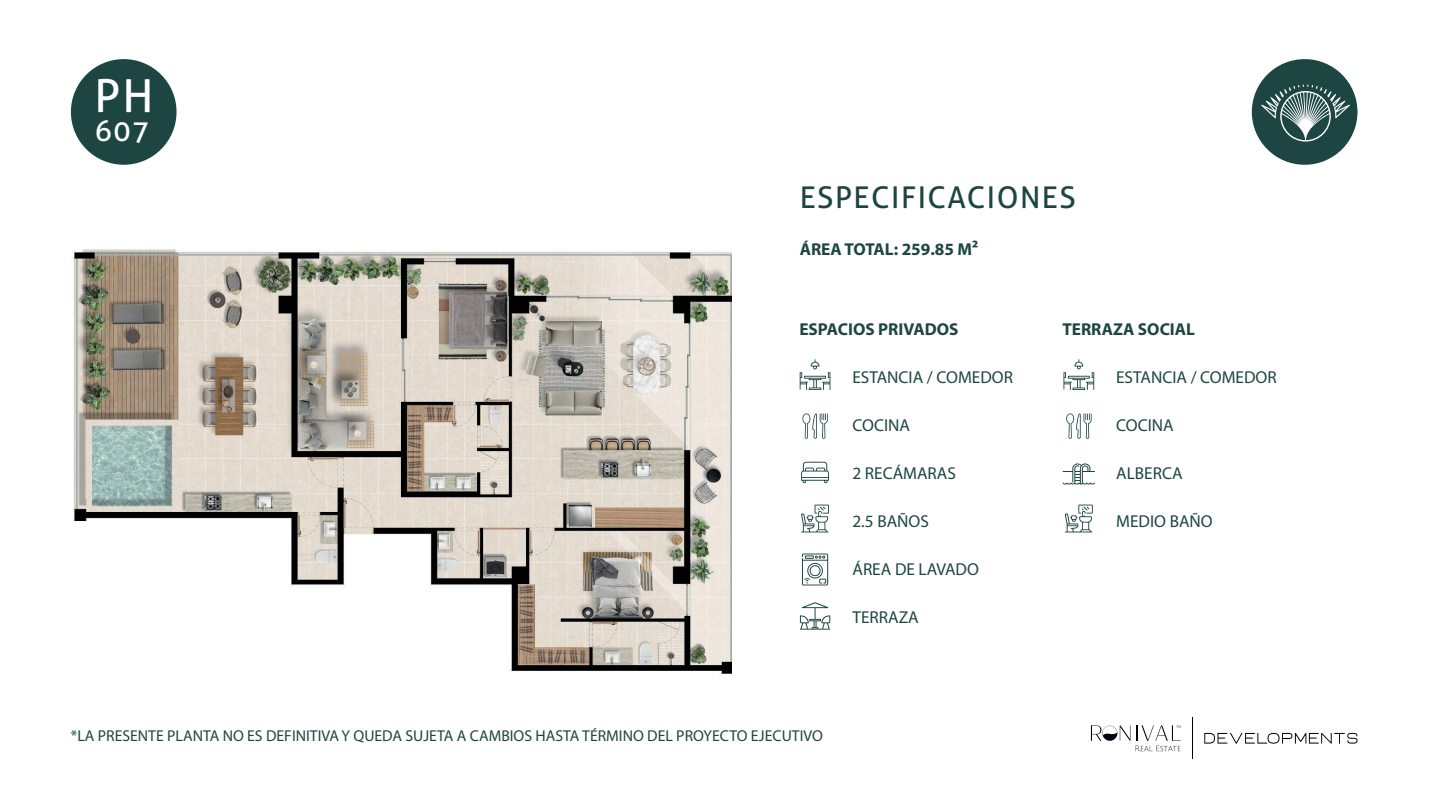
<style>
.page{position:relative;width:1440px;height:810px;background:#fff}
.page>*{position:absolute;margin:0;border:0;box-sizing:border-box;transform-origin:0 0}
.t1{font:45.45px "Aller";color:#fff}
.t2{font:30px "Aller";letter-spacing:.05em;color:#1d4642}
.t3{font:28.8px "Aller";color:#fff}
.t4{font:17.25px "Myriad Pro";color:#1d4642}
.t5{font:700 17.25px "Myriad Pro";color:#1d4642}
.t6{font:15.75px "Myriad Pro";color:#1d4642}
</style>
<div class="page">
<div style="left:1252px;top:59px;width:105px;height:106px;background:#1d4642;border-radius:50%"></div>
<svg style="left:1261px;top:85px;width:89px;height:57px"></svg>
<div style="left:71px;top:59px;width:106px;height:106px;background:#1d4642;border-radius:50%"></div>
<img style="left:72px;top:249px;width:660px;height:426px">
<svg style="left:800px;top:359px;width:30px;height:31px"></svg>
<svg style="left:802px;top:413px;width:26px;height:26px"></svg>
<svg style="left:801px;top:462px;width:28px;height:21px"></svg>
<svg style="left:801px;top:505px;width:28px;height:27px"></svg>
<svg style="left:802px;top:554px;width:26px;height:31px"></svg>
<svg style="left:800px;top:602px;width:30px;height:28px"></svg>
<svg style="left:1063px;top:359px;width:31px;height:31px"></svg>
<svg style="left:1066px;top:413px;width:26px;height:26px"></svg>
<svg style="left:1065px;top:505px;width:28px;height:27px"></svg>
<svg style="left:1062px;top:463px;width:33px;height:22px"></svg>
<svg style="left:1204px;top:733px;width:153px;height:11px"></svg>
<svg style="left:1091px;top:725px;width:39px;height:16px"></svg>
<svg style="left:1136px;top:725px;width:45px;height:26px"></svg>
<hr style="left:1193px;top:718px;width:1px;height:41px;background:#00000d">
<h1 class="t1" style="left:94px;top:70px;width:61px">PH</h1>
<h3 class="t3" style="left:95px;top:114px;width:56px">607</h3>
<h2 class="t2" style="left:800px;top:179px;width:278px">ESPECIFICACIONES</h2>
<p class="t5" style="left:800px;top:241px;width:180px">ÁREA TOTAL: 259.85 M²</p>
<p class="t5" style="left:799px;top:320px;width:160px">ESPACIOS PRIVADOS</p>
<p class="t5" style="left:1062px;top:320px;width:134px">TERRAZA SOCIAL</p>
<p class="t4" style="left:852px;top:368px;width:162px">ESTANCIA / COMEDOR</p>
<p class="t4" style="left:852px;top:416px;width:59px">COCINA</p>
<p class="t4" style="left:852px;top:464px;width:105px">2 RECÁMARAS</p>
<p class="t4" style="left:852px;top:513px;width:78px">2.5 BAÑOS</p>
<p class="t4" style="left:852px;top:561px;width:128px">ÁREA DE LAVADO</p>
<p class="t4" style="left:852px;top:609px;width:68px">TERRAZA</p>
<p class="t4" style="left:1116px;top:369px;width:162px">ESTANCIA / COMEDOR</p>
<p class="t4" style="left:1116px;top:417px;width:59px">COCINA</p>
<p class="t4" style="left:1116px;top:465px;width:68px">ALBERCA</p>
<p class="t4" style="left:1116px;top:513px;width:98px">MEDIO BAÑO</p>
<p class="t6" style="left:71px;top:728px;width:754px">*LA PRESENTE PLANTA NO ES DEFINITIVA Y QUEDA SUJETA A CAMBIOS HASTA TÉRMINO DEL PROYECTO EJECUTIVO</p>
</div>
